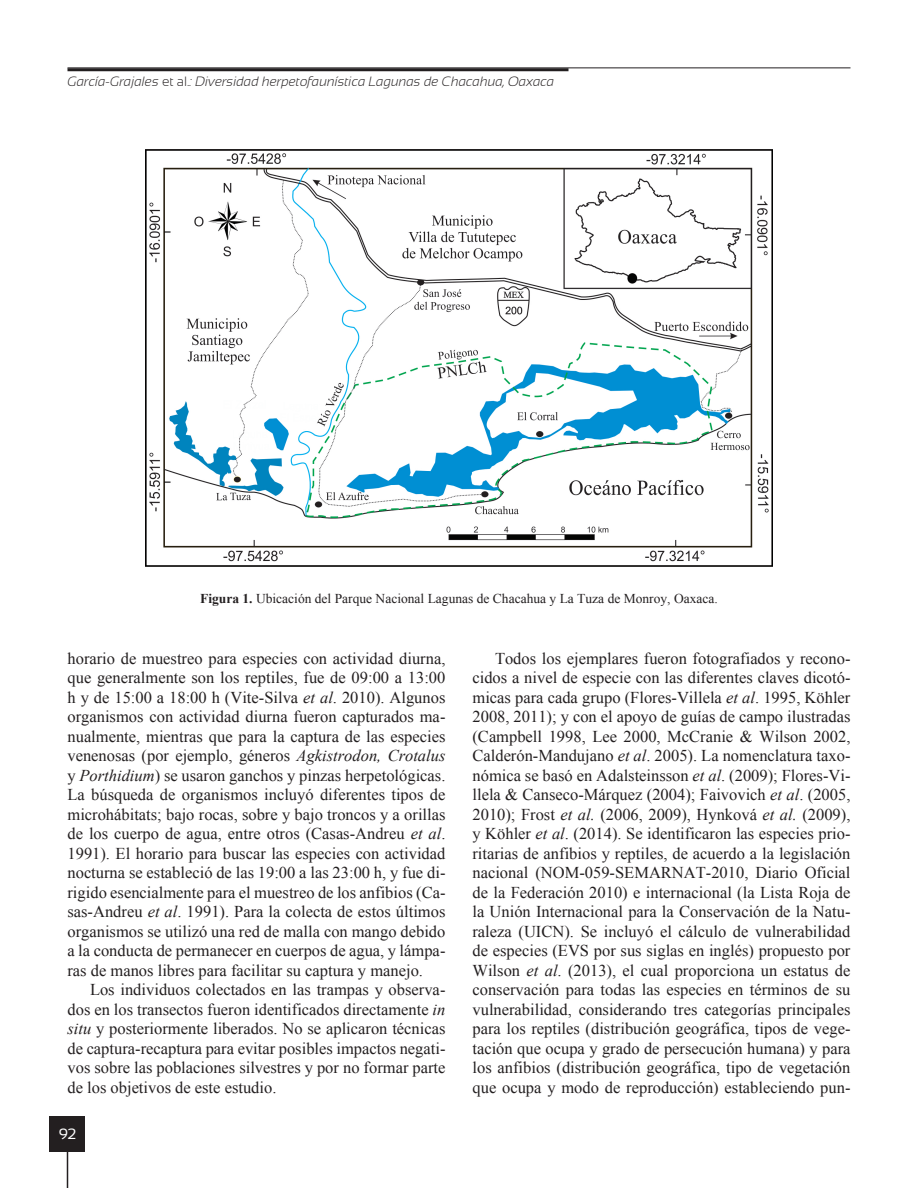
<style>
.page{position:relative;width:918px;height:1188px;background:#fff}
.page>*{position:absolute;margin:0;border:0;box-sizing:border-box;transform-origin:0 0}
.t1{font:16.5px/19.5px "Times New Roman";color:#231f20;text-align:justify}
.t2{font:15px "Sansation";color:#fff}
.t3{font:13.5px "Times New Roman";color:#231f20}
.t4{font:italic 300 13.5px "Sansation";color:#231f20}
.s1{font-style:normal}
.s2{font-weight:700}
.s3{font-style:italic}
</style>
<div class="page">
<hr style="left:68px;top:68px;width:782px;height:1px;background:#231f20">
<hr style="left:68px;top:68px;width:500px;height:3px;background:#231f20">
<div style="left:50px;top:1116px;width:36px;height:36px;background:#231f20"></div>
<hr style="left:67px;top:1152px;width:1px;height:36px;background:#231f20">
<img style="left:146px;top:149px;width:626px;height:417px">
<p class="t4" style="left:68px;top:74px;width:488px">García-Grajales <span class="s1">et al.</span>: Diversidad herpetofaunística Lagunas de Chacahua, Oaxaca</p>
<p class="t3" style="left:200px;top:589px;width:519px"><span class="s2">Figura 1.</span> Ubicación del Parque Nacional Lagunas de Chacahua y La Tuza de Monroy, Oaxaca.</p>
<p class="t1" style="left:68px;top:648px;width:380px">horario de muestreo para especies con actividad diurna, que generalmente son los reptiles, fue de 09:00 a 13:00 h y de 15:00 a 18:00 h (Vite-Silva <span class="s3">et al</span>. 2010). Algunos organismos con actividad diurna fueron capturados ma&shy;nualmente, mientras que para la captura de las especies venenosas (por ejemplo, géneros <span class="s3">Agkistrodon, Crotalus </span>y <span class="s3">Porthidium</span>) se usaron ganchos y pinzas herpetológicas.<br>La búsqueda de organismos incluyó diferentes tipos de microhábitats; bajo rocas, sobre y bajo troncos y a orillas de los cuerpo de agua, entre otros (Casas-Andreu <span class="s3">et al</span>.<br>1991). El horario para buscar las especies con actividad nocturna se estableció de las 19:00 a las 23:00 h, y fue di&shy;rigido esencialmente para el muestreo de los anfibios (Ca&shy;sas-Andreu <span class="s3">et al</span>. 1991). Para la colecta de estos últimos organismos se utilizó una red de malla con mango debido a la conducta de permanecer en cuerpos de agua, y lámpa&shy;ras de manos libres para facilitar su captura y manejo.</p>
<p class="t1" style="left:68px;top:979px;width:380px;text-indent:22px">Los individuos colectados en las trampas y observa&shy;dos en los transectos fueron identificados directamente <span class="s3">in situ</span> y posteriormente liberados. No se aplicaron técnicas de captura-recaptura para evitar posibles impactos negati&shy;vos sobre las poblaciones silvestres y por no formar parte de los objetivos de este estudio.</p>
<p class="t2" style="left:59px;top:1126px;width:19px">92</p>
<p class="t1" style="left:472px;top:648px;width:380px;text-indent:22px">Todos los ejemplares fueron fotografiados y recono&shy;cidos a nivel de especie con las diferentes claves dicotó&shy;micas para cada grupo (Flores-Villela <span class="s3">et al</span>. 1995, Köhler 2008, 2011); y con el apoyo de guías de campo ilustradas (Campbell 1998, Lee 2000, McCranie &amp; Wilson 2002, Calderón-Mandujano <span class="s3">et al</span>. 2005). La nomenclatura taxo&shy;nómica se basó en Adalsteinsson <span class="s3">et al</span>. (2009); Flores-Vi&shy;llela &amp; Canseco-Márquez (2004); Faivovich <span class="s3">et al</span>. (2005, 2010); Frost <span class="s3">et al.</span> (2006, 2009), Hynková <span class="s3">et al.</span> (2009), y Köhler <span class="s3">et al</span>. (2014). Se identificaron las especies prio&shy;ritarias de anfibios y reptiles, de acuerdo a la legislación nacional (NOM-059-SEMARNAT-2010, Diario Oficial de la Federación 2010) e internacional (la Lista Roja de la Unión Internacional para la Conservación de la Natu&shy;raleza (UICN). Se incluyó el cálculo de vulnerabilidad de especies (EVS por sus siglas en inglés) propuesto por Wilson <span class="s3">et al</span>. (2013), el cual proporciona un estatus de conservación para todas las especies en términos de su vulnerabilidad, considerando tres categorías principales para los reptiles (distribución geográfica, tipos de vege&shy;tación que ocupa y grado de persecución humana) y para los anfibios (distribución geográfica, tipo de vegetación que ocupa y modo de reproducción) estableciendo pun-</p>
</div>
